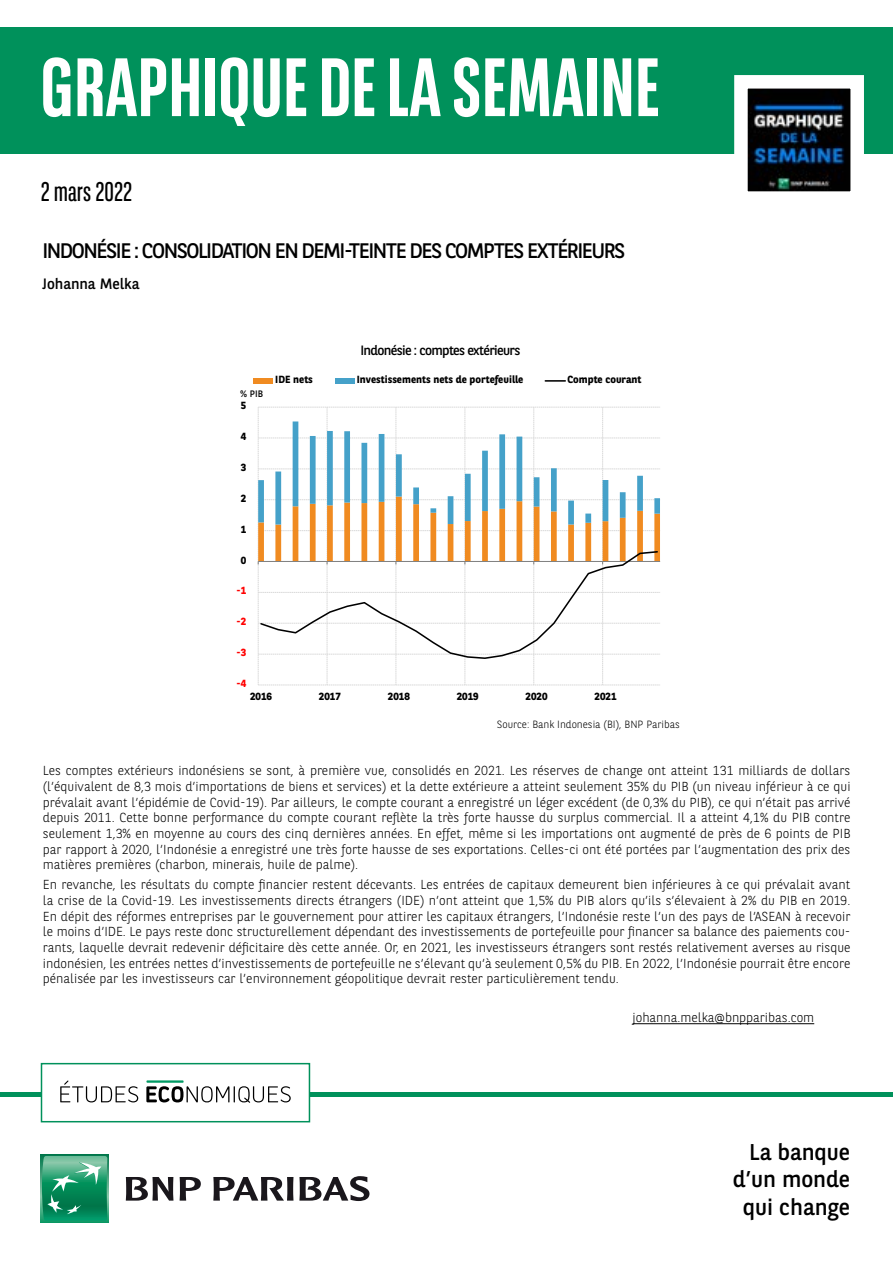
<style>
.page{position:relative;width:893px;height:1263px;background:#fff}
.page>*{position:absolute;margin:0;border:0;box-sizing:border-box;transform-origin:0 0}
.t1{font:700 82.5px "BNPP Sans Condensed";color:#fff}
.t2{font:27px "BNPP Sans Condensed";color:#000}
.t3{font:22.8px/27.3px "BNPP Sans";color:#000;text-align:right}
.t4{font:21px "BNPP Sans";letter-spacing:-.07em;color:#000}
.t5{font:15px "BNPP Sans";color:#000}
.t6{font:13.5px "BNPP Sans";letter-spacing:-.05em;color:#000}
.t7{font:300 13.05px/15.6px "BNPP Sans";color:#000;text-align:justify}
.t8{font:300 10.5px "BNPP Sans";color:#000}
.t9{font:700 10.35px "BNPP Sans";color:#000}
.t10{font:700 10.35px "BNPP Sans";color:#f00}
.t11{font:9.3px "BNPP Sans";color:#000}
</style>
<div class="page">
<div style="left:1px;top:27px;width:892px;height:127px;background:#00915b"></div>
<hr style="left:0;top:1093px;width:893px;height:4px;background:#00915b">
<svg style="left:41px;top:1155px;width:68px;height:68px"></svg>
<svg style="left:42px;top:1156px;width:65px;height:64px;background:#35a178"></svg>
<svg style="left:126px;top:1177px;width:47px;height:23px"></svg>
<svg style="left:180px;top:1177px;width:21px;height:23px"></svg>
<svg style="left:213px;top:1176px;width:156px;height:25px"></svg>
<svg style="left:734px;top:75px;width:130px;height:117px;background:#5b646d"></svg>
<div style="left:41px;top:1063px;width:269px;height:59px;background:#fff;border:2px solid #00915b"></div>
<svg style="left:60px;top:1080px;width:78px;height:22px"></svg>
<svg style="left:146px;top:1080px;width:145px;height:23px"></svg>
<svg style="left:258px;top:407px;width:402px;height:279px"></svg>
<div style="left:253px;top:378px;width:20px;height:6px;background:#f08b21"></div>
<div style="left:335px;top:378px;width:20px;height:6px;background:#45a1c9"></div>
<hr style="left:545px;top:380px;width:20px;height:2px;background:#000">
<hr style="left:632px;top:1023px;width:182px;height:1px;background:#000">
<h1 class="t1" style="left:41px;top:39px;width:621px">GRAPHIQUE DE LA SEMAINE</h1>
<h2 class="t2" style="left:41px;top:174px;width:93px">2 mars 2022</h2>
<h3 class="t4" style="left:42px;top:237px;width:584px">INDONÉSIE : CONSOLIDATION EN DEMI-TEINTE DES COMPTES EXTÉRIEURS</h3>
<p class="t5" style="left:42px;top:274px;width:98px">Johanna Melka</p>
<p class="t6" style="left:360px;top:341px;width:161px">Indonésie : comptes extérieurs</p>
<p class="t11" style="left:240px;top:387px;width:24px">% PIB</p>
<p class="t9" style="left:241px;top:399px;width:7px">5</p>
<p class="t9" style="left:241px;top:429px;width:7px">4</p>
<p class="t9" style="left:241px;top:460px;width:7px">3</p>
<p class="t9" style="left:241px;top:491px;width:7px">2</p>
<p class="t9" style="left:241px;top:522px;width:7px">1</p>
<p class="t9" style="left:241px;top:553px;width:7px">0</p>
<p class="t10" style="left:237px;top:584px;width:11px">-1</p>
<p class="t10" style="left:237px;top:615px;width:11px">-2</p>
<p class="t10" style="left:237px;top:645px;width:11px">-3</p>
<p class="t10" style="left:237px;top:676px;width:11px">-4</p>
<p class="t9" style="left:275px;top:372px;width:39px">IDE nets</p>
<p class="t9" style="left:357px;top:372px;width:168px">Investissements nets de portefeuille</p>
<p class="t9" style="left:567px;top:372px;width:76px">Compte courant</p>
<p class="t9" style="left:250px;top:689px;width:24px">2016</p>
<p class="t9" style="left:319px;top:689px;width:24px">2017</p>
<p class="t9" style="left:388px;top:689px;width:24px">2018</p>
<p class="t9" style="left:457px;top:689px;width:24px">2019</p>
<p class="t9" style="left:526px;top:689px;width:24px">2020</p>
<p class="t9" style="left:594px;top:689px;width:24px">2021</p>
<p class="t8" style="left:497px;top:717px;width:184px">Source: Bank Indonesia (BI), BNP Paribas</p>
<p class="t7" style="left:43px;top:762px;width:809px">Les comptes extérieurs indonésiens se sont, à première vue, consolidés en 2021. Les réserves de change ont atteint 131 milliards de dollars (l’équivalent de 8,3 mois d’importations de biens et services) et la dette extérieure a atteint seulement 35% du PIB (un niveau inférieur à ce qui prévalait avant l’épidémie de Covid-19). Par ailleurs, le compte courant a enregistré un léger excédent (de 0,3% du PIB), ce qui n’était pas arrivé depuis 2011. Cette bonne performance du compte courant reflète la très forte hausse du surplus commercial. Il a atteint 4,1% du PIB contre seulement 1,3% en moyenne au cours des cinq dernières années. En effet, même si les importations ont augmenté de près de 6 points de PIB par rapport à 2020, l’Indonésie a enregistré une très forte hausse de ses exportations. Celles-ci ont été portées par l’augmentation des prix des matières premières (charbon, minerais, huile de palme).</p>
<p class="t7" style="left:43px;top:876px;width:809px">En revanche, les résultats du compte financier restent décevants. Les entrées de capitaux demeurent bien inférieures à ce qui prévalait avant la crise de la Covid-19. Les investissements directs étrangers (IDE) n’ont atteint que 1,5% du PIB alors qu’ils s’élevaient à 2% du PIB en 2019.<br>En dépit des réformes entreprises par le gouvernement pour attirer les capitaux étrangers, l’Indonésie reste l’un des pays de l’ASEAN à recevoir le moins d’IDE. Le pays reste donc structurellement dépendant des investissements de portefeuille pour financer sa balance des paiements cou&shy;rants, laquelle devrait redevenir déficitaire dès cette année. Or, en 2021, les investisseurs étrangers sont restés relativement averses au risque indonésien, les entrées nettes d’investissements de portefeuille ne s’élevant qu’à seulement 0,5% du PIB. En 2022, l’Indonésie pourrait être encore pénalisée par les investisseurs car l’environnement géopolitique devrait rester particulièrement tendu.</p>
<p class="t7" style="left:632px;top:1009px;width:183px">johanna.melka@bnpparibas.com</p>
<h3 class="t3" style="left:733px;top:1137px;width:119px">La banque d’un monde qui change</h3>
</div>
